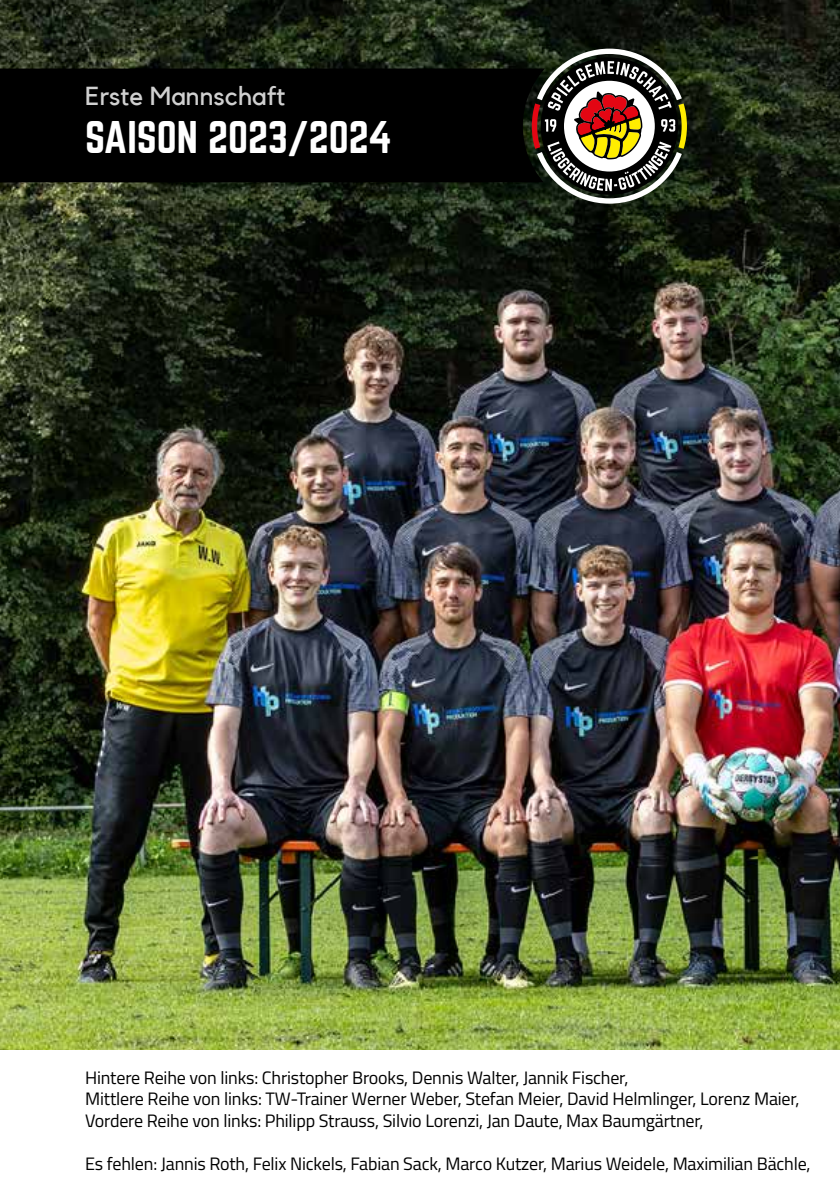
<style>
.page{position:relative;width:840px;height:1191px;background:#fff}
.page>*{position:absolute;margin:0;border:0;box-sizing:border-box;transform-origin:0 0}
.t1{font:40px "Norwester";color:#fff}
.t2{font:26px "Kollektif";color:#d0d0d0}
.t3{font:18px/21.6px "Titillium Web";letter-spacing:-.01em;color:#000}
</style>
<div class="page">
<img style="left:0;top:0;width:839px;height:1050px">
<div style="left:0;top:69px;width:531px;height:113px;background:#000"></div>
<svg style="left:531px;top:49px;width:155px;height:155px"></svg>
<h2 class="t2" style="left:85px;top:80px;width:201px">Erste Mannschaft</h2>
<h1 class="t1" style="left:85px;top:118px;width:308px">SAISON 2023/2024</h1>
<p class="t3" style="left:85px;top:1065px;width:715px">Hintere Reihe von links: Christopher Brooks, Dennis Walter, Jannik Fischer,<br>Mittlere Reihe von links: TW-Trainer Werner Weber, Stefan Meier, David Helmlinger, Lorenz Maier,<br>Vordere Reihe von links: Philipp Strauss, Silvio Lorenzi, Jan Daute, Max Baumgärtner,</p>
<p class="t3" style="left:85px;top:1152px;width:726px">Es fehlen: Jannis Roth, Felix Nickels, Fabian Sack, Marco Kutzer, Marius Weidele, Maximilian Bächle,</p>
</div>
